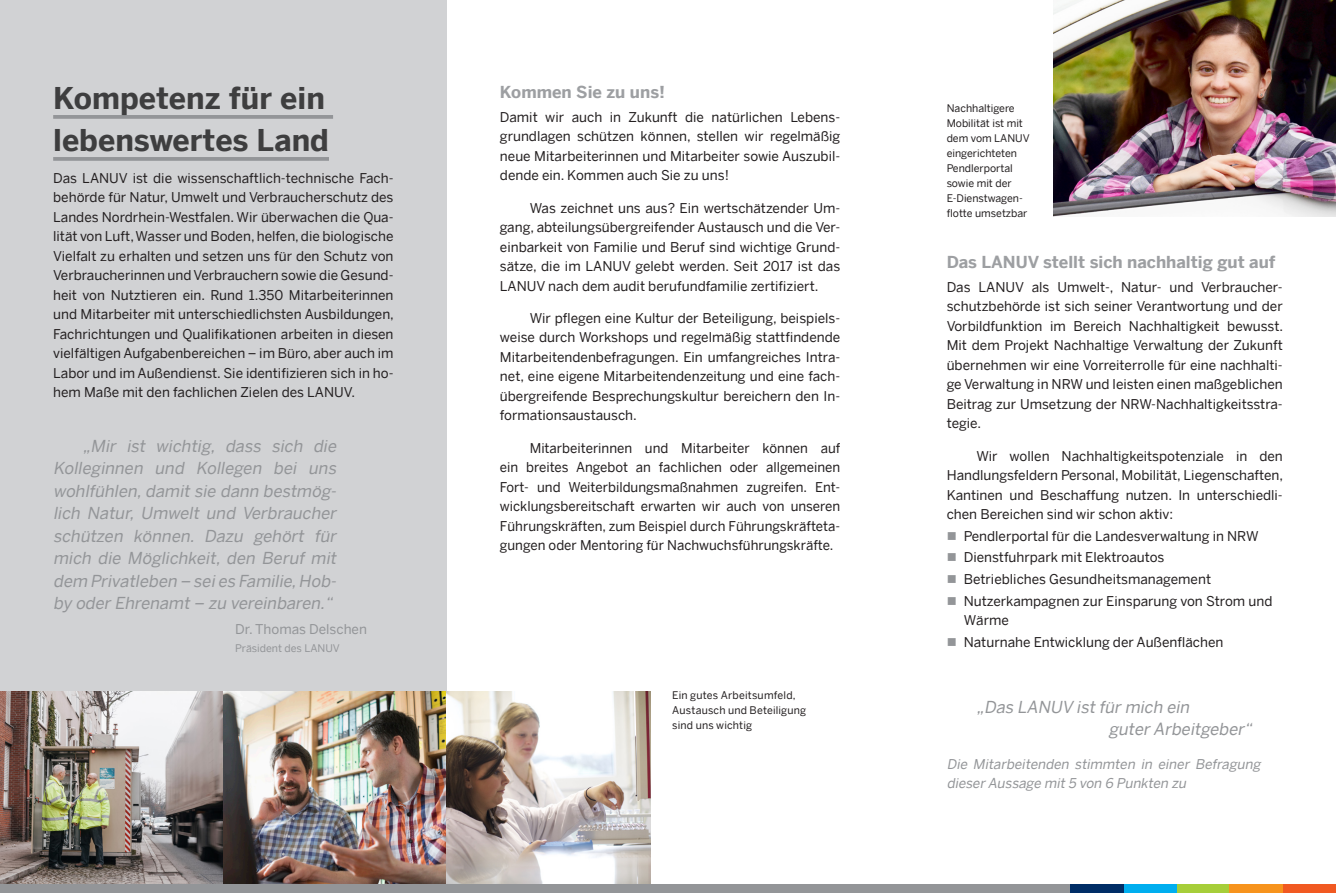
<style>
.page{position:relative;width:1336px;height:893px;background:#fff}
.page>*{position:absolute;margin:0;border:0;box-sizing:border-box;transform-origin:0 0}
.t1{font:700 30px/42px "Benton Sans";color:#3e3e3f}
.t2{font:italic 16.5px/22.5px "Benton Sans";color:#939598;text-align:justify}
.t3{font:700 16.5px "Benton Sans";color:#9d9fa2}
.t4{font:13.5px/19.5px "Benton Sans";color:#231f20;text-align:justify}
.t5{font:italic 13.5px/19.5px "Benton Sans";color:#939598}
.t6{font:13.5px "Benton Sans";color:#939598}
.t7{font:10.5px/15px "Benton Sans";color:#231f20}
.t8{font:10.5px "Benton Sans";color:#939598}
</style>
<div class="page">
<div style="left:0;top:0;width:446px;height:893px;background:#d1d2d4"></div>
<img style="left:0;top:691px;width:651px;height:193px">
<img style="left:1053px;top:0;width:282px;height:217px">
<hr style="left:53px;top:115px;width:280px;height:4px;background:#939598">
<hr style="left:53px;top:157px;width:276px;height:4px;background:#939598">
<div style="left:0;top:884px;width:1333px;height:9px;background:#939598"></div>
<div style="left:1282px;top:884px;width:53px;height:9px;background:#f15921"></div>
<div style="left:1176px;top:884px;width:53px;height:9px;background:#a6ce39"></div>
<div style="left:1229px;top:884px;width:53px;height:9px;background:#f7931d"></div>
<div style="left:1123px;top:884px;width:53px;height:9px;background:#00aeef"></div>
<div style="left:1069px;top:884px;width:54px;height:9px;background:#002d66"></div>
<h1 class="t1" style="left:53px;top:76px;width:277px">Kompetenz für ein lebenswertes Land</h1>
<p class="t4" style="left:53px;top:168px;width:342px">Das LANUV ist die wissenschaftlich-technische Fach&shy;behörde für Natur, Umwelt und Verbraucherschutz des Landes Nordrhein-Westfalen. Wir überwachen die Qua&shy;lität von Luft, Wasser und Boden, helfen, die biologische Vielfalt zu erhalten und setzen uns für den Schutz von Verbraucherinnen und Verbrauchern sowie die Gesund&shy;heit von Nutztieren ein. Rund 1.350 Mitarbeiterinnen und Mitarbeiter mit unterschiedlichsten Ausbildungen, Fachrichtungen und Qualifikationen arbeiten in diesen vielfältigen Aufgabenbereichen – im Büro, aber auch im Labor und im Außendienst. Sie identifizieren sich in ho&shy;hem Maße mit den fachlichen Zielen des LANUV.</p>
<p class="t2" style="left:53px;top:434px;width:288px;text-indent:30px">„Mir ist wichtig, dass sich die Kolleginnen und Kollegen bei uns wohlfühlen,damitsie dann bestmög&shy;lich Natur, Umwelt und Verbraucher schützen können. Dazu gehört für mich die Möglichkeit, den Beruf mit dem Privatleben – seies Familie,Hob&shy;by oder Ehrenamt– zu vereinbaren.“</p>
<p class="t6" style="left:235px;top:621px;width:133px">Dr. Thomas Delschen</p>
<p class="t8" style="left:235px;top:641px;width:106px">Präsident des LANUV</p>
<p class="t3" style="left:500px;top:82px;width:167px">Kommen Sie zu uns!</p>
<p class="t4" style="left:500px;top:107px;width:342px">Damit wir auch in Zukunft die natürlichen Lebens&shy;grundlagen schützen können, stellen wir regelmäßig neue Mitarbeiterinnen und Mitarbeiter sowie Auszubil&shy;dende ein. Kommen auch Sie zu uns!</p>
<p class="t4" style="left:500px;top:198px;width:342px;text-indent:30px">Was zeichnet uns aus? Ein wertschätzender Um&shy;gang, abteilungsübergreifender Austausch und die Ver&shy;einbarkeit von Familie und Beruf sind wichtige Grund&shy;sätze, die im LANUV gelebt werden. Seit 2017 ist das LANUV nach dem audit berufundfamilie zertifiziert.</p>
<p class="t4" style="left:500px;top:308px;width:342px;text-indent:30px">Wir pflegen eine Kultur der Beteiligung, beispiels&shy;weise durch Workshops und regelmäßig stattfindende Mitarbeitendenbefragungen. Ein umfangreiches Intra&shy;net, eine eigene Mitarbeitendenzeitung und eine fach&shy;übergreifende Besprechungskultur bereichern den In&shy;formationsaustausch.</p>
<p class="t4" style="left:500px;top:438px;width:342px;text-indent:30px">Mitarbeiterinnen und Mitarbeiter können auf ein breites Angebot an fachlichen oder allgemeinen Fort- und Weiterbildungsmaßnahmen zugreifen. Ent&shy;wicklungsbereitschaft erwarten wir auch von unseren Führungskräften, zum Beispiel durch Führungskräfteta&shy;gungen oder Mentoring für Nachwuchsführungskräfte.</p>
<p class="t7" style="left:672px;top:688px;width:136px">Ein gutes Arbeitsumfeld,<br>Austausch und Beteiligung sind uns wichtig</p>
<p class="t7" style="left:946px;top:100px;width:84px">Nachhaltigere<br>Mobilität ist mit dem vom LANUV eingerichteten<br>Pendlerportal sowie mit der<br>E-Dienstwagen&shy;flotte umsetzbar</p>
<p class="t3" style="left:946px;top:252px;width:330px">Das LANUV stellt sich nachhaltig gut auf</p>
<p class="t4" style="left:946px;top:277px;width:338px">Das LANUV als Umwelt-, Natur- und Verbraucher&shy;schutzbehörde ist sich seiner Verantwortung und der Vorbildfunktion im Bereich Nachhaltigkeit bewusst.<br>Mit dem Projekt Nachhaltige Verwaltung der Zukunft übernehmen wir eine Vorreiterrolle für eine nachhalti&shy;ge Verwaltung in NRW und leisten einen maßgeblichen Beitrag zur Umsetzung der NRW-Nachhaltigkeitsstra&shy;tegie.</p>
<p class="t4" style="left:946px;top:446px;width:338px;text-indent:30px">Wir wollen Nachhaltigkeitspotenziale in den Handlungsfeldern Personal, Mobilität, Liegenschaften, Kantinen und Beschaffung nutzen. In unterschiedli&shy;chen Bereichen sind wir schon aktiv:</p>
<p class="t4" style="left:963px;top:525px;width:310px;line-height:21.6px;text-align:left">Pendlerportal für die Landesverwaltung in NRW Dienstfuhrpark mit Elektroautos<br>Betriebliches Gesundheitsmanagement Nutzerkampagnen zur Einsparung von Strom und</p>
<p class="t4" style="left:963px;top:609px;width:261px;line-height:21.6px">Wärme<br>Naturnahe Entwicklung der Außenflächen</p>
<p class="t2" style="left:1108px;top:695px;width:148px;text-indent:-132px">„Das LANUV istfür mich ein<br>guter Arbeitgeber“</p>
<p class="t5" style="left:946px;top:754px;width:318px">Die Mitarbeitenden stimmten in einer Befragung dieser Aussage mit5 von 6 Punkten zu</p>
</div>
